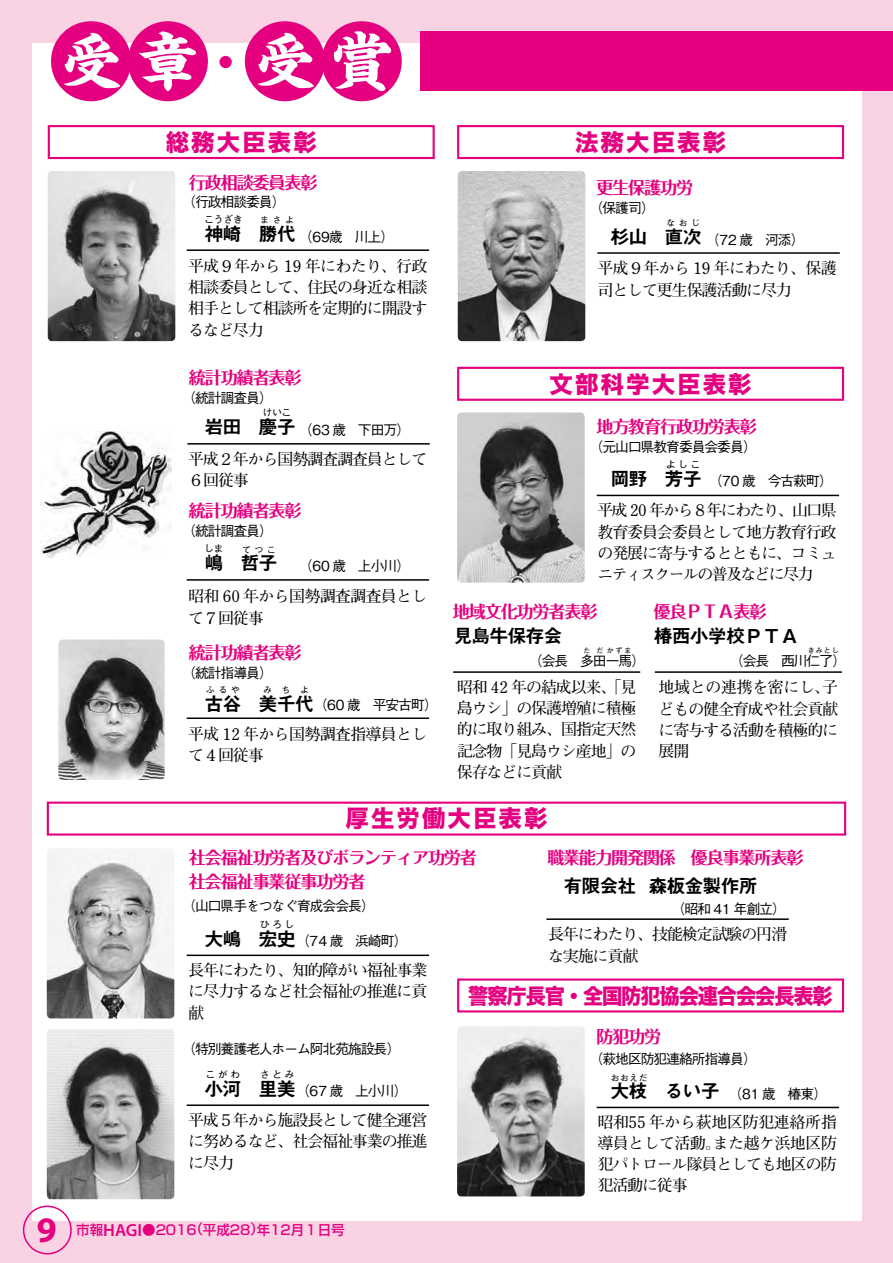
<style>
.page{position:relative;width:893px;height:1263px;background:#f9d3e3}
.page>*{position:absolute;margin:0;border:0;box-sizing:border-box;transform-origin:0 0}
.t1{font:700 61.5px "Kaisho MCBK1 Pro De";color:#fff}
.t2{font:700 36px "Myriad Pro";color:#e4007f}
.t3{font:23.4px "Hira Kaku Std N W8";letter-spacing:.09em;color:#e4007f}
.t4{font:21.3px "Hira Kaku Std N W8";letter-spacing:-.055em;color:#e4007f;scale:.95 1}
.t5{font:19.2px "Midashi Go Pro MB31";letter-spacing:-.055em;color:#000}
.t6{font:600 17.55px "Myriad Pro";color:#e4007f}
.t7{font:700 16.95px/23.5px "Folk Pro";letter-spacing:-.065em;color:#e4007f}
.t8{font:700 15.9px/21.3px "Futo Min A101 Pro";letter-spacing:-.065em;color:#000;text-align:justify}
.t9{font:700 15.9px/21.3px "Futo Min A101 Pro";letter-spacing:-.04em;color:#000}
.t10{font:700 15.9px/21.3px "Futo Min A101 Pro";letter-spacing:-.025em;color:#000}
.t11{font:500 13.8px "Gothic BBB Pro";letter-spacing:-.075em;color:#000}
.t12{font:500 13.5px "Shin Go Pro";color:#e4007f}
.t13{font:9.6px "Midashi Go Pro MB31";letter-spacing:.295em;color:#000}
.t14{font:8.55px "Midashi Go Pro MB31";letter-spacing:.46em;color:#000}
.t15{font:500 6.9px "Gothic BBB Pro";letter-spacing:.23em;color:#000}
.s1{font-family:"Shin Go Pro";font-weight:500;font-size:13.5px}
</style>
<div class="page">
<div style="left:32px;top:43px;width:829px;height:1177px;background:#fff"></div>
<div style="left:23px;top:1205px;width:49px;height:49px;border:2px solid #e4007f;border-radius:50%"></div>
<div style="left:421px;top:31px;width:472px;height:60px;background:#e4007f"></div>
<div style="left:51px;top:21px;width:80px;height:80px;background:#e4007f;border-radius:50%"></div>
<div style="left:245px;top:21px;width:80px;height:80px;background:#e4007f;border-radius:50%"></div>
<div style="left:128px;top:21px;width:80px;height:80px;background:#e4007f;border-radius:50%"></div>
<div style="left:322px;top:21px;width:80px;height:80px;background:#e4007f;border-radius:50%"></div>
<div style="left:219px;top:56px;width:13px;height:12px;background:#e4007f;border-radius:50%"></div>
<div style="left:48px;top:125px;width:387px;height:34px;background:#fff;border:2px solid #e4007f"></div>
<hr style="left:187px;top:579px;width:242px;height:2px;background:#000">
<hr style="left:187px;top:443px;width:243px;height:2px;background:#000">
<hr style="left:187px;top:717px;width:242px;height:2px;background:#000">
<img style="left:58px;top:639px;width:107px;height:141px">
<hr style="left:187px;top:249px;width:242px;height:2px;background:#000">
<img style="left:48px;top:171px;width:127px;height:170px">
<div style="left:457px;top:125px;width:387px;height:34px;background:#fff;border:2px solid #e4007f"></div>
<hr style="left:597px;top:252px;width:243px;height:2px;background:#000">
<img style="left:458px;top:171px;width:127px;height:170px">
<hr style="left:453px;top:671px;width:187px;height:2px;background:#000">
<div style="left:457px;top:367px;width:387px;height:34px;background:#fff;border:2px solid #e4007f"></div>
<hr style="left:597px;top:495px;width:242px;height:1px;background:#000">
<img style="left:457px;top:412px;width:128px;height:171px">
<hr style="left:546px;top:918px;width:243px;height:2px;background:#000">
<div style="left:47px;top:801px;width:799px;height:35px;background:#fff;border:2px solid #e4007f"></div>
<hr style="left:187px;top:1104px;width:242px;height:2px;background:#000">
<img style="left:47px;top:1029px;width:127px;height:170px">
<hr style="left:187px;top:954px;width:242px;height:2px;background:#000">
<img style="left:47px;top:849px;width:127px;height:169px">
<hr style="left:597px;top:1107px;width:242px;height:1px;background:#000">
<div style="left:457px;top:978px;width:387px;height:34px;background:#fff;border:2px solid #e4007f"></div>
<img style="left:457px;top:1026px;width:128px;height:170px">
<hr style="left:655px;top:671px;width:187px;height:2px;background:#000">
<img style="left:40px;top:431px;width:131px;height:126px">
<h1 class="t1" style="left:254px;top:9px;width:140px">受賞</h1>
<h1 class="t1" style="left:60px;top:9px;width:140px">受章</h1>
<h3 class="t3" style="left:166px;top:129px;width:152px">総務大臣表彰</h3>
<p class="t7" style="left:189px;top:168px;width:130px">行政相談委員表彰</p>
<p class="t11" style="left:182px;top:190px;width:105px">（行政相談委員(</p>
<p class="t13" style="left:204px;top:212px;width:40px">こうざき</p>
<p class="t14" style="left:261px;top:213px;width:35px">まさよ</p>
<p class="t5" style="left:204px;top:219px;width:93px">神崎　勝代</p>
<p class="t11" style="left:299px;top:226px;width:97px">（69歳　川上(</p>
<p class="t8" style="left:188px;top:253px;width:241px">平成９年から 19 年にわたり、行政相談委員として、住民の身近な相談相手として相談所を定期的に開設するなど尽力</p>
<h3 class="t3" style="left:575px;top:129px;width:152px">法務大臣表彰</h3>
<p class="t7" style="left:596px;top:173px;width:98px">更生保護功労</p>
<p class="t11" style="left:589px;top:197px;width:67px">（保護司(</p>
<p class="t14" style="left:666px;top:216px;width:35px">なおじ</p>
<p class="t5" style="left:610px;top:222px;width:93px">杉山　直次</p>
<p class="t11" style="left:706px;top:229px;width:100px">（72 歳　河添(</p>
<p class="t8" style="left:597px;top:256px;width:241px">平成９年から 19 年にわたり、保護司として更生保護活動に尽力</p>
<h2 class="t2" style="left:37px;top:1206px;width:21px">9</h2>
<p class="t7" style="left:189px;top:363px;width:114px">統計功績者表彰</p>
<p class="t11" style="left:182px;top:387px;width:92px">（統計調査員(</p>
<p class="t13" style="left:263px;top:405px;width:30px">けいこ</p>
<p class="t8" style="left:188px;top:446px;width:241px">平成２年から国勢調査調査員として<br>６回従事</p>
<p class="t5" style="left:204px;top:412px;width:93px">岩田　慶子</p>
<p class="t11" style="left:299px;top:419px;width:113px">（63 歳　下田万(</p>
<p class="t7" style="left:189px;top:496px;width:114px">統計功績者表彰</p>
<p class="t11" style="left:182px;top:520px;width:92px">（統計調査員(</p>
<p class="t13" style="left:204px;top:541px;width:21px">しま</p>
<p class="t14" style="left:242px;top:542px;width:35px">てつこ</p>
<p class="t5" style="left:204px;top:548px;width:75px">嶋　哲子</p>
<p class="t11" style="left:299px;top:555px;width:113px">（60 歳　上小川(</p>
<p class="t9" style="left:188px;top:584px;width:241px">昭和 60 年から国勢調査調査員として７回従事</p>
<p class="t7" style="left:189px;top:638px;width:114px">統計功績者表彰</p>
<p class="t11" style="left:182px;top:662px;width:92px">（統計指導員(</p>
<p class="t14" style="left:206px;top:683px;width:35px">ふるや</p>
<p class="t14" style="left:264px;top:683px;width:47px">みちよ</p>
<p class="t5" style="left:204px;top:688px;width:111px">古谷　美千代</p>
<p class="t11" style="left:314px;top:694px;width:126px">（60 歳　平安古町(</p>
<p class="t9" style="left:188px;top:721px;width:241px">平成 12 年から国勢調査指導員として４回従事</p>
<h3 class="t3" style="left:550px;top:371px;width:203px">文部科学大臣表彰</h3>
<p class="t7" style="left:596px;top:412px;width:162px">地方教育行政功労表彰</p>
<p class="t11" style="left:589px;top:436px;width:169px">（元山口県教育委員会委員(</p>
<p class="t13" style="left:666px;top:457px;width:36px">よしこ</p>
<p class="t8" style="left:597px;top:498px;width:241px">平成 20 年から８年にわたり、山口県教育委員会委員として地方教育行政の発展に寄与するとともに、コミュニティスクールの普及などに尽力</p>
<p class="t5" style="left:610px;top:463px;width:93px">岡野　芳子</p>
<p class="t11" style="left:709px;top:470px;width:126px">（70 歳　今古萩町(</p>
<p class="t7" style="left:453px;top:598px;width:146px">地域文化功労者表彰</p>
<p class="t7" style="left:654px;top:598px;width:114px">優良ＰＴＡ表彰</p>
<p class="t5" style="left:453px;top:620px;width:111px">見島牛保存会</p>
<p class="t15" style="left:583px;top:645px;width:49px">た だかずま</p>
<p class="t11" style="left:529px;top:650px;width:118px">（会長　多田一馬）</p>
<p class="t8" style="left:457px;top:674px;width:181px">昭和 42 年の結成以来、「見島ウシ」の保護増殖に積極的に取り組み、国指定天然記念物「見島ウシ産地」の保存などに貢献</p>
<p class="t5" style="left:654px;top:620px;width:147px">椿西小学校ＰＴＡ</p>
<p class="t8" style="left:659px;top:675px;width:181px">地域との連携を密にし子、どもの健全育成や社会貢献に寄与する活動を積極的に展開</p>
<p class="t15" style="left:808px;top:645px;width:33px">きみとし</p>
<p class="t11" style="left:730px;top:650px;width:118px">（会長　西川仁了(</p>
<h3 class="t3" style="left:345px;top:806px;width:203px">厚生労働大臣表彰</h3>
<p class="t7" style="left:189px;top:844px;width:289px">社会福祉功労者及びボランティア功労者社会福祉事業従事功労者</p>
<p class="t7" style="left:547px;top:844px;width:258px">職業能力開発関係　優良事業所表彰</p>
<p class="t5" style="left:563px;top:871px;width:75px">有限会社</p>
<p class="t8" style="left:548px;top:922px;width:241px">長年にわたり、技能検定試験の円滑な実施に貢献</p>
<p class="t5" style="left:648px;top:871px;width:111px">森板金製作所</p>
<p class="t11" style="left:182px;top:894px;width:194px">（山口県手をつなぐ育成会会長(</p>
<p class="t11" style="left:671px;top:897px;width:116px">（昭和 41 年創立(</p>
<p class="t13" style="left:260px;top:917px;width:36px">ひろし</p>
<p class="t8" style="left:188px;top:957px;width:241px">長年にわたり、知的障がい福祉事業に尽力するなど社会福祉の推進に貢献</p>
<p class="t5" style="left:204px;top:923px;width:93px">大嶋　宏史</p>
<p class="t11" style="left:296px;top:930px;width:113px">（74 歳　浜崎町(</p>
<h3 class="t4" style="left:468px;top:984px;width:385px">警察庁長官・全国防犯協会連合会会長表彰</h3>
<p class="t11" style="left:182px;top:1038px;width:220px">（特別養護老人ホーム阿北苑施設長(</p>
<p class="t13" style="left:206px;top:1066px;width:36px">こがわ</p>
<p class="t13" style="left:260px;top:1066px;width:36px">さとみ</p>
<p class="t8" style="left:188px;top:1107px;width:241px">平成５年から施設長として健全運営に努めるなど、社会福祉事業の推進に尽力</p>
<p class="t5" style="left:204px;top:1073px;width:93px">小河　里美</p>
<p class="t11" style="left:296px;top:1080px;width:113px">（67 歳　上小川(</p>
<p class="t12" style="left:190px;top:1219px;width:156px">（平成28 年） 12月１日号</p>
<p class="t6" style="left:76px;top:1219px;width:67px"><span class="s1">市報</span>HAGI</p>
<p class="t12" style="left:142px;top:1219px;width:56px">●2016</p>
<p class="t7" style="left:596px;top:1023px;width:66px">防犯功労</p>
<p class="t11" style="left:589px;top:1048px;width:169px">（萩地区防犯連絡所指導員(</p>
<p class="t14" style="left:611px;top:1070px;width:38px">おおえだ</p>
<p class="t5" style="left:610px;top:1076px;width:111px">大枝　るい子</p>
<p class="t11" style="left:728px;top:1083px;width:100px">（81 歳　椿東(</p>
<p class="t10" style="left:597px;top:1109px;width:241px">昭和55 年から萩地区防犯連絡所指導員として活動また越ケ浜地区防</p>
<p class="t8" style="left:597px;top:1130px;width:241px;text-align:left;text-indent:108px">。<br>犯パトロール隊員としても地区の防犯活動に従事</p>
</div>
